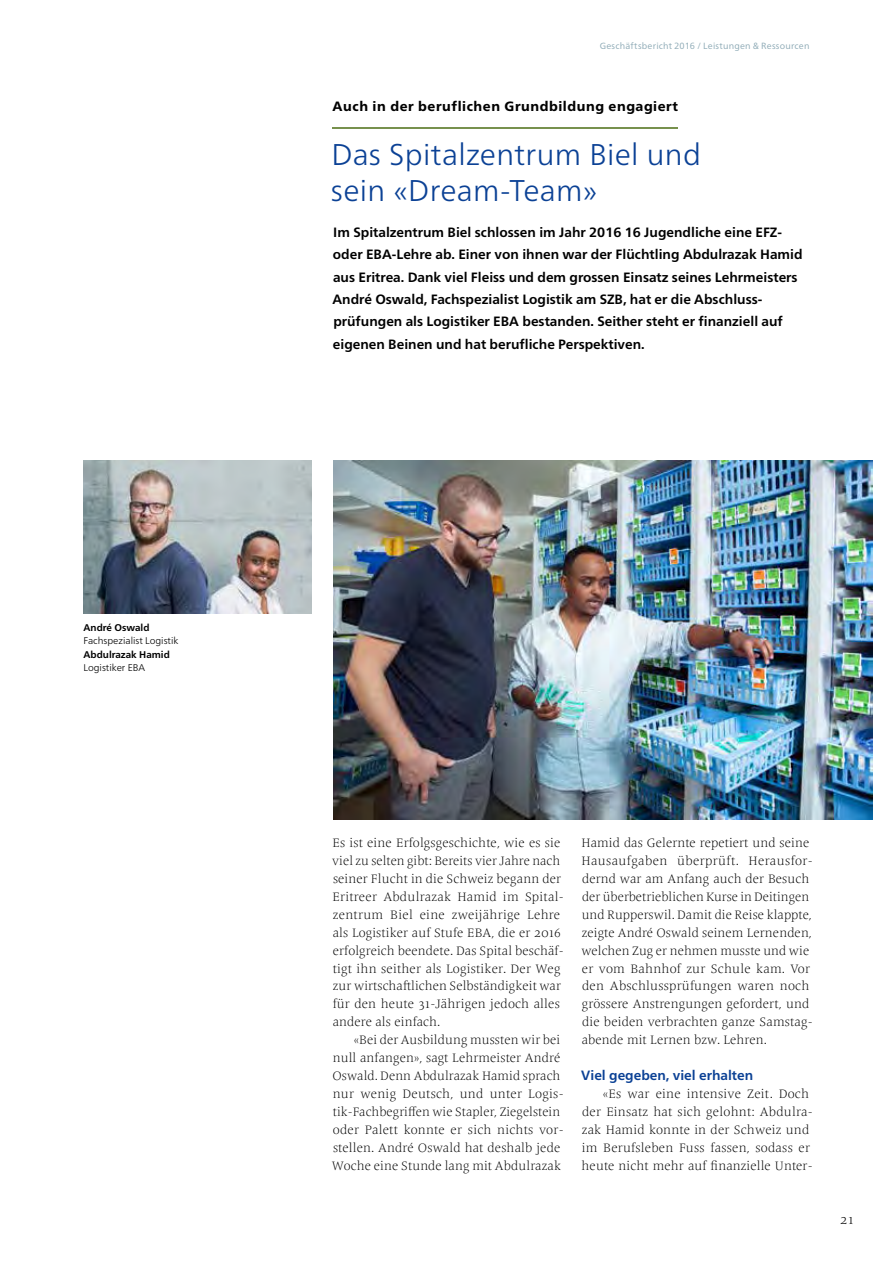
<style>
.page{position:relative;width:893px;height:1263px;background:#fff}
.page>*{position:absolute;margin:0;border:0;box-sizing:border-box;transform-origin:0 0}
.Titel_2_-_Kapitel{font:300 30px/35.8px "Frutiger Neue W01";letter-spacing:.005em;color:#0b4195}
.Lauftext_-_Lead_2{font:13.5px/22.5px "Frutiger Neue W01 Bold 8";color:#000}
.t1{font:800 13.5px "Frutiger Neue W01";letter-spacing:.04em;color:#000}
.Lauftext_Untertitel{font:13.5px "Frutiger Neue W01 Bold 8";color:#0b4195}
.t2{font:300 13.5px "Frutiger Serif";color:#000}
.Lauftext_-_Block{font:300 12.75px/18px "Frutiger Serif";letter-spacing:.01em;color:#000}
.Bildlegende{font:300 9.75px "Frutiger Neue W01";color:#000}
.Bildlegende-2{font:9.75px "Frutiger Neue W01 Bold 8";color:#000}
.Kolumnentitel{font:9px "Frutiger Neue W01";letter-spacing:.025em;color:#8eaab6}
</style>
<div class="page">
<hr style="left:333px;top:127px;width:345px;height:2px;background:#77914d">
<img style="left:84px;top:461px;width:227px;height:153px">
<img style="left:334px;top:461px;width:539px;height:359px">
<p class="Bildlegende-2" style="left:84px;top:622px;width:68px">André Oswald</p>
<p class="Bildlegende" style="left:84px;top:635px;width:96px">Fachspezialist Logistik</p>
<p class="Bildlegende-2" style="left:84px;top:649px;width:88px">Abdulrazak Hamid</p>
<p class="Bildlegende" style="left:84px;top:662px;width:63px">Logistiker EBA</p>
<p class="Kolumnentitel" style="left:600px;top:41px;width:211px">Geschäftsbericht 2016 / Leistungen &amp; Ressourcen</p>
<p class="t1" style="left:333px;top:98px;width:347px">Auch in der beruflichen Grundbildung engagiert</p>
<p class="Titel_2_-_Kapitel" style="left:331px;top:136px;width:372px">Das Spitalzentrum Biel und sein «Dream-Team»</p>
<p class="Lauftext_-_Lead_2" style="left:332px;top:221px;width:472px">Im Spitalzentrum Biel schlossen im Jahr 2016 16 Jugendliche eine EFZ&shy;oder EBA-Lehre ab. Einer von ihnen war der Flüchtling Abdulrazak Hamid aus Eritrea. Dank viel Fleiss und dem grossen Einsatz seines Lehrmeisters André Oswald, Fachspezialist Logistik am SZB, hat er die Abschluss&shy;prüfungen als Logistiker EBA bestanden. Seither steht er finanziell auf eigenen Beinen und hat berufliche Perspektiven.</p>
<p class="Lauftext_-_Block" style="left:332px;top:834px;width:233px">Es ist eine Erfolgsgeschichte, wie es sie viel zu selten gibt: Bereits vier Jahre nach seiner Flucht in die Schweiz begann der Eritreer Abdulrazak Hamid im Spital&shy;zentrum Biel eine zweijährige Lehre als Logistiker auf Stufe EBA, die er 2016 erfolgreich beendete. Das Spital beschäf&shy;tigt ihn seither als Logistiker. Der Weg zur wirtschaftlichen Selbständigkeit war für den heute 31-Jährigen jedoch alles andere als einfach.</p>
<p class="Lauftext_-_Block" style="left:332px;top:1031px;width:233px;text-indent:22px">«Bei der Ausbildung mussten wir bei null anfangen», sagt Lehrmeister André Oswald. Denn Abdulrazak Hamid sprach nur wenig Deutsch, und unter Logis&shy;tik-Fachbegriffen wie Stapler, Ziegelstein oder Palett konnte er sich nichts vor&shy;stellen. André Oswald hat deshalb jede Woche eine Stunde lang mit Abdulrazak</p>
<p class="Lauftext_-_Block" style="left:581px;top:834px;width:233px">Hamid das Gelernte repetiert und seine Hausaufgaben überprüft. Herausfor&shy;dernd war am Anfang auch der Besuch der überbetrieblichen Kurse in Deitingen und Rupperswil. Damit die Reise klappte, zeigte André Oswald seinem Lernenden, welchen Zug er nehmen musste und wie er vom Bahnhof zur Schule kam. Vor den Abschlussprüfungen waren noch grössere Anstrengungen gefordert, und die beiden verbrachten ganze Samstag&shy;abende mit Lernen bzw. Lehren.</p>
<p class="Lauftext_Untertitel" style="left:581px;top:1067px;width:173px">Viel gegeben, viel erhalten</p>
<p class="Lauftext_-_Block" style="left:582px;top:1085px;width:233px;text-indent:21px">«Es war eine intensive Zeit. Doch der Einsatz hat sich gelohnt: Abdulra&shy;zak Hamid konnte in der Schweiz und im Berufsleben Fuss fassen, sodass er heute nicht mehr auf finanzielle Unter-</p>
<p class="t2" style="left:840px;top:1211px;width:16px">21</p>
</div>
